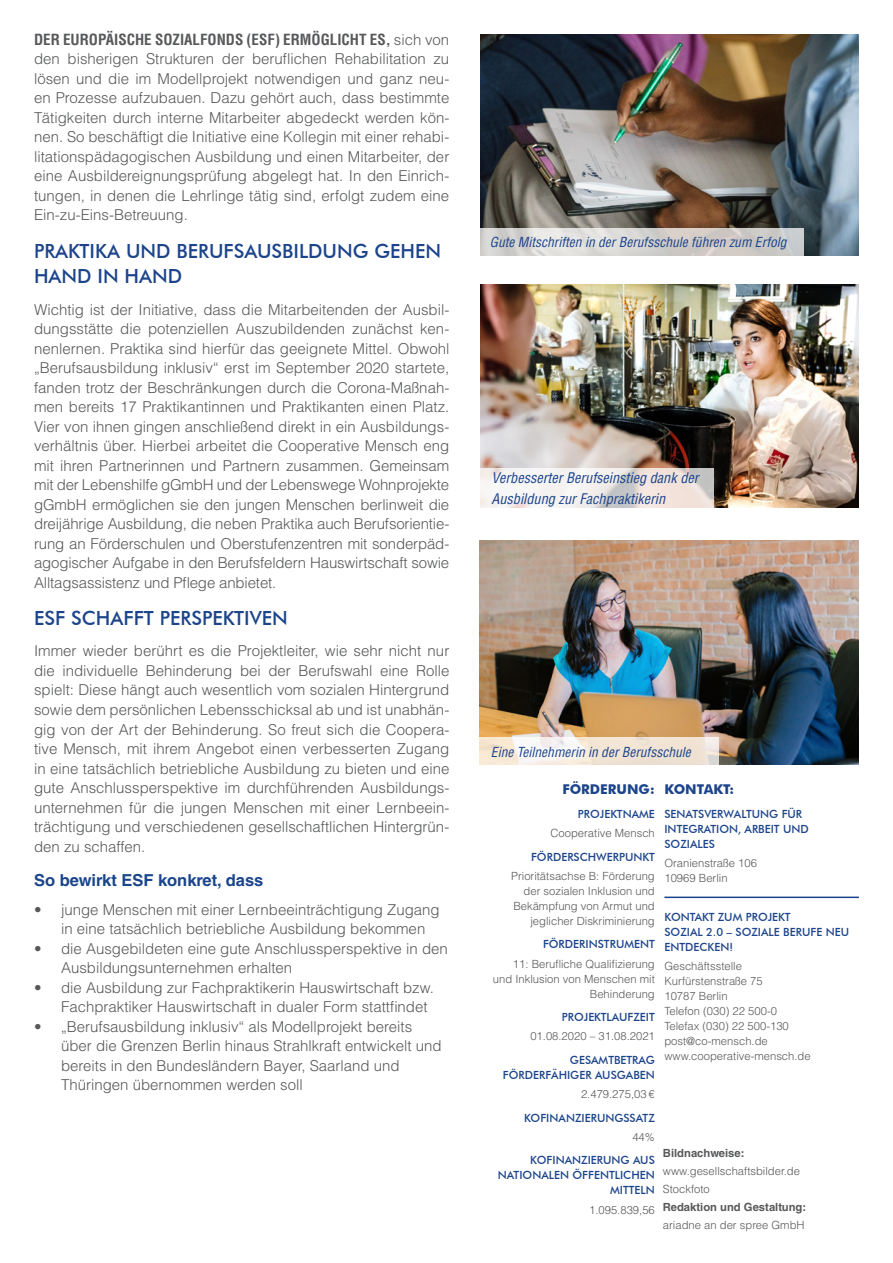
<style>
.page{position:relative;width:893px;height:1263px;background:#fff}
.page>*{position:absolute;margin:0;border:0;box-sizing:border-box;transform-origin:0 0}
.Überschriften_Hinter{font:500 19.5px/25.5px "Futura BT";color:#1c448b}
.Letze_Überschrift_Hi{font:700 16.5px "Helvetica LT Std";color:#1b458c}
.Flißtext_Vorder-Hint{font:300 15px/19.5px "Helvetica LT Std";color:#57585a}
.t1{font:italic condensed 14.25px/20.5px "Helvetica LT Std";color:#1c448b}
.t2{font:italic condensed 13.5px "Helvetica LT Std";color:#1c448b}
.Förderrichtlinie_Lin{font:700 13.5px "Futura BT";color:#1c448b}
.Kontakt_Rechts{font:700 13.5px "Futura BT";color:#1c448b}
.Fließtext_Links{font:300 11.25px/15px "Helvetica LT Std";color:#57585a;text-align:right}
.Förderschwerpunk_Ü2{font:500 11.25px/15px "Futura BT";color:#1c448b;text-align:right}
.Fließtext_Rechts{font:300 11.25px "Helvetica LT Std";color:#57585a}
.Amt_Ü2_Rechts{font:500 11.25px/15px "Futura BT";color:#1c448b}
.fließtext{font:300 11.25px "Helvetica LT Std";color:#57585a}
.Bildnachweise_Redakt{font:700 11.25px "Helvetica LT Std";color:#57585a}
.s1{font-weight:700;font-stretch:condensed}
</style>
<div class="page">
<hr style="left:664px;top:896px;width:195px;height:2px;background:#1c448b">
<img style="left:480px;top:34px;width:379px;height:222px">
<img style="left:480px;top:285px;width:379px;height:223px">
<img style="left:479px;top:540px;width:380px;height:225px">
<svg style="left:480px;top:228px;width:324px;height:28px;background:#d5d3d0"></svg>
<svg style="left:480px;top:468px;width:234px;height:40px"></svg>
<svg style="left:479px;top:738px;width:240px;height:27px;fill:#f3e6d5"></svg>
<p class="Flißtext_Vorder-Hint" style="left:34px;top:30px;width:417px;text-align:justify"><span class="s1">DER EUROPÄISCHE SOZIALFONDS (ESF) ERMÖGLICHT ES,</span> sich von den bisherigen Strukturen der beruflichen Rehabilitation zu lösen und die im Modellprojekt notwendigen und ganz neu&shy;en Prozesse aufzubauen. Dazu gehört auch, dass bestimmte Tätigkeiten durch interne Mitarbeiter abgedeckt werden kön&shy;nen. So beschäftigt die Initiative eine Kollegin mit einer rehabi&shy;litationspädagogischen Ausbildung und einen Mitarbeiter, der eine Ausbildereignungsprüfung abgelegt hat. In den Einrich&shy;tungen, in denen die Lehrlinge tätig sind, erfolgt zudem eine Ein-zu-Eins-Betreuung.</p>
<h2 class="Überschriften_Hinter" style="left:34px;top:238px;width:408px">PRAKTIKA UND BERUFSAUSBILDUNG GEHEN<br>HAND IN HAND</h2>
<p class="Flißtext_Vorder-Hint" style="left:34px;top:299px;width:417px;text-align:justify">Wichtig ist der Initiative, dass die Mitarbeitenden der Ausbil&shy;dungsstätte die potenziellen Auszubildenden zunächst ken&shy;nenlernen. Praktika sind hierfür das geeignete Mittel. Obwohl „Berufsausbildung inklusiv“ erst im September 2020 startete, fanden trotz der Beschränkungen durch die Corona-Maßnah&shy;men bereits 17 Praktikantinnen und Praktikanten einen Platz.<br>Vier von ihnen gingen anschließend direkt in ein Ausbildungs&shy;verhältnis über. Hierbei arbeitet die Cooperative Mensch eng mit ihren Partnerinnen und Partnern zusammen. Gemeinsam mit der Lebenshilfe gGmbH und der Lebenswege Wohnprojekte gGmbH ermöglichen sie den jungen Menschen berlinweit die dreijährige Ausbildung, die neben Praktika auch Berufsorientie&shy;rung an Förderschulen und Oberstufenzentren mit sonderpäd&shy;agogischer Aufgabe in den Berufsfeldern Hauswirtschaft sowie Alltagsassistenz und Pflege anbietet.</p>
<h2 class="Überschriften_Hinter" style="left:34px;top:605px;width:255px">ESF SCHAFFT PERSPEKTIVEN</h2>
<p class="Flißtext_Vorder-Hint" style="left:34px;top:641px;width:417px;text-align:justify">Immer wieder berührt es die Projektleiter, wie sehr nicht nur die individuelle Behinderung bei der Berufswahl eine Rolle spielt: Diese hängt auch wesentlich vom sozialen Hintergrund sowie dem persönlichen Lebensschicksal ab und ist unabhän&shy;gig von der Art der Behinderung. So freut sich die Coopera&shy;tive Mensch, mit ihrem Angebot einen verbesserten Zugang in eine tatsächlich betriebliche Ausbildung zu bieten und eine gute Anschlussperspektive im durchführenden Ausbildungs&shy;unternehmen für die jungen Menschen mit einer Lernbeein&shy;trächtigung und verschiedenen gesellschaftlichen Hintergrün&shy;den zu schaffen.</p>
<h2 class="Letze_Überschrift_Hi" style="left:34px;top:870px;width:231px">So bewirkt ESF konkret, dass</h2>
<p class="Flißtext_Vorder-Hint" style="left:61px;top:899px;width:380px;text-indent:-27px">• junge Menschen mit einer Lernbeeinträchtigung Zugang in eine tatsächlich betriebliche Ausbildung bekommen</p>
<p class="Flißtext_Vorder-Hint" style="left:61px;top:938px;width:388px;text-indent:-27px">• die Ausgebildeten eine gute Anschlussperspektive in den<br>Ausbildungsunternehmen erhalten</p>
<p class="Flißtext_Vorder-Hint" style="left:61px;top:977px;width:374px;text-indent:-27px">• die Ausbildung zur Fachpraktikerin Hauswirtschaft bzw.<br>Fachpraktiker Hauswirtschaft in dualer Form stattfindet</p>
<p class="Flißtext_Vorder-Hint" style="left:61px;top:1016px;width:382px;text-indent:-27px">• „Berufsausbildung inklusiv“ als Modellprojekt bereits über die Grenzen Berlin hinaus Strahlkraft entwickelt und bereits in den Bundesländern Bayer, Saarland und Thüringen übernommen werden soll</p>
<p class="t2" style="left:490px;top:234px;width:298px">Gute Mitschriften in der Berufsschule führen zum Erfolg</p>
<p class="t1" style="left:491px;top:468px;width:209px">Verbesserter Berufseinstieg dank der<br>Ausbildung zur Fachpraktikerin</p>
<p class="t2" style="left:491px;top:743px;width:201px">Eine Teilnehmerin in der Berufsschule</p>
<h1 class="Förderrichtlinie_Lin" style="left:562px;top:781px;width:94px">FÖRDERUNG:</h1>
<h2 class="Förderschwerpunk_Ü2" style="left:578px;top:806px;width:78px">PROJEKTNAME</h2>
<p class="Fließtext_Links" style="left:550px;top:825px;width:106px">Cooperative Mensch</p>
<h2 class="Förderschwerpunk_Ü2" style="left:531px;top:849px;width:125px">FÖRDERSCHWERPUNKT</h2>
<p class="Fließtext_Links" style="left:511px;top:868px;width:145px">Prioritätsachse B: Förderung der sozialen Inklusion und<br>Bekämpfung von Armut und jeglicher Diskriminierung</p>
<h2 class="Förderschwerpunk_Ü2" style="left:543px;top:937px;width:113px">FÖRDERINSTRUMENT</h2>
<p class="Fließtext_Links" style="left:493px;top:956px;width:163px">11: Berufliche Qualifizierung und Inklusion von Menschen mit<br>Behinderung</p>
<h2 class="Förderschwerpunk_Ü2" style="left:562px;top:1009px;width:94px">PROJEKTLAUFZEIT</h2>
<p class="Fließtext_Links" style="left:530px;top:1029px;width:126px">01.08.2020 – 31.08.2021</p>
<h2 class="Förderschwerpunk_Ü2" style="left:503px;top:1052px;width:154px">GESAMTBETRAG<br>FÖRDERFÄHIGER AUSGABEN</h2>
<p class="Fließtext_Links" style="left:581px;top:1086px;width:75px">2.479.275,03 €</p>
<h2 class="Förderschwerpunk_Ü2" style="left:524px;top:1110px;width:132px">KOFINANZIERUNGSSATZ</h2>
<p class="Fließtext_Links" style="left:632px;top:1129px;width:24px">44%</p>
<h2 class="Förderschwerpunk_Ü2" style="left:498px;top:1153px;width:159px">KOFINANZIERUNG AUS<br>NATIONALEN ÖFFENTLICHEN<br>MITTELN</h2>
<p class="Fließtext_Links" style="left:589px;top:1202px;width:67px">1.095.839,56</p>
<h1 class="Kontakt_Rechts" style="left:664px;top:781px;width:71px">KONTAKT:</h1>
<h2 class="Amt_Ü2_Rechts" style="left:664px;top:806px;width:146px">SENATSVERWALTUNG FÜR<br>INTEGRATION, ARBEIT UND<br>SOZIALES</h2>
<p class="Fließtext_Rechts" style="left:664px;top:856px;width:94px">Oranienstraße 106</p>
<p class="Fließtext_Rechts" style="left:664px;top:871px;width:65px">10969 Berlin</p>
<h2 class="Amt_Ü2_Rechts" style="left:664px;top:909px;width:186px">KONTAKT ZUM PROJEKT<br>SOZIAL 2.0 – SOZIALE BERUFE NEU<br>ENTDECKEN!</h2>
<p class="Fließtext_Rechts" style="left:664px;top:959px;width:79px">Geschäftsstelle</p>
<p class="Fließtext_Rechts" style="left:664px;top:974px;width:100px">Kurfürstenstraße 75</p>
<p class="Fließtext_Rechts" style="left:664px;top:989px;width:65px">10787 Berlin</p>
<p class="Fließtext_Rechts" style="left:664px;top:1004px;width:114px">Telefon (030) 22 500-0</p>
<p class="Fließtext_Rechts" style="left:664px;top:1019px;width:126px">Telefax (030) 22 500-130</p>
<p class="Fließtext_Rechts" style="left:664px;top:1034px;width:105px">post@co-mensch.de</p>
<p class="Fließtext_Rechts" style="left:664px;top:1049px;width:148px">www.cooperative-mensch.de</p>
<h1 class="Bildnachweise_Redakt" style="left:663px;top:1146px;width:83px">Bildnachweise:</h1>
<p class="fließtext" style="left:663px;top:1164px;width:139px">www.gesellschaftsbilder.de</p>
<p class="fließtext" style="left:663px;top:1182px;width:48px">Stockfoto</p>
<h1 class="Bildnachweise_Redakt" style="left:663px;top:1200px;width:145px">Redaktion und Gestaltung:</h1>
<p class="fließtext" style="left:663px;top:1218px;width:143px">ariadne an der spree GmbH</p>
</div>
